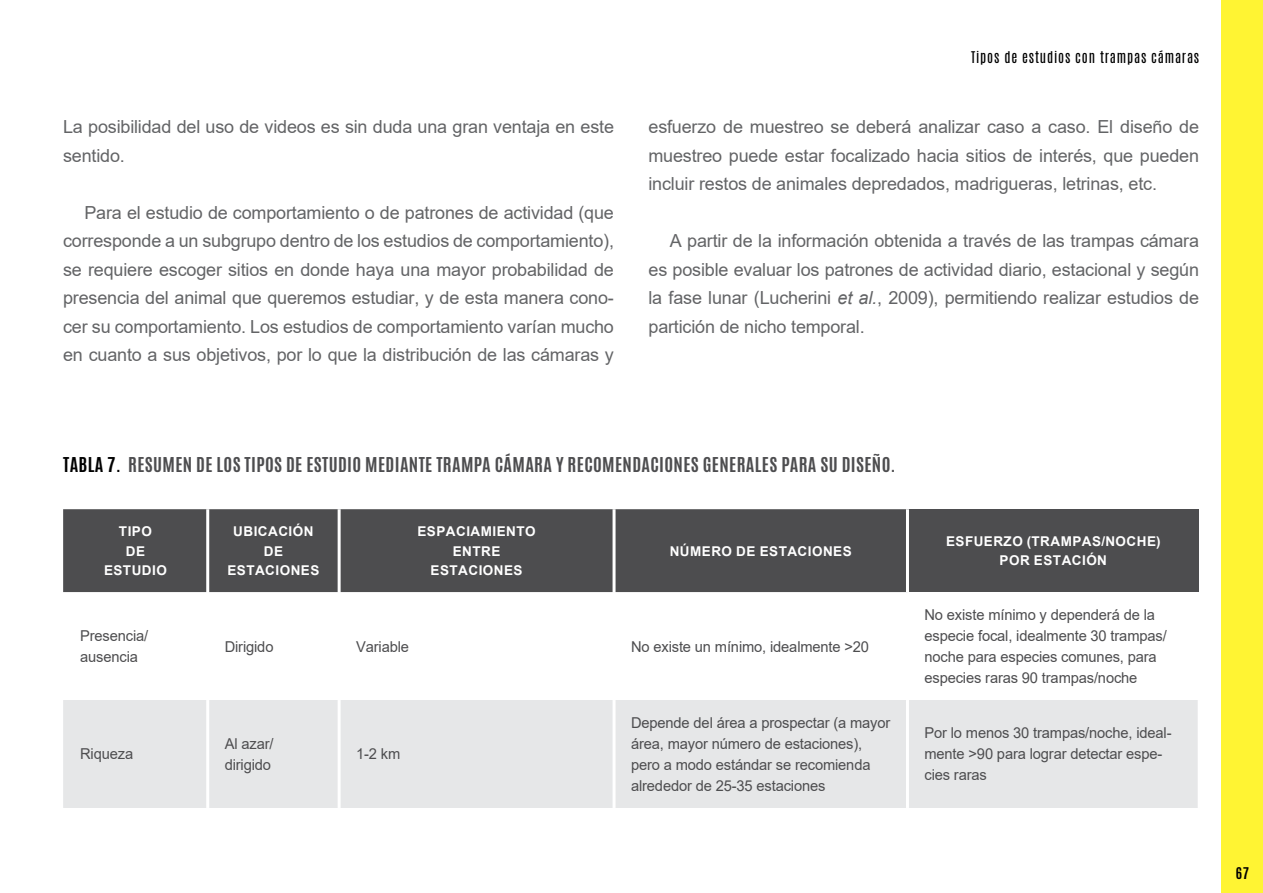
<style>
.page{position:relative;width:1263px;height:893px;background:#fff}
.page>*{position:absolute;margin:0;border:0;box-sizing:border-box;transform-origin:0 0}
.t1{font:18px/28.5px "Arial";letter-spacing:-.01em;color:#636466;text-align:justify}
.t2{font:700 17.1px "Antonio";letter-spacing:.02em;color:#4d4d4f;scale:1.05 1}
.t3{font:15px/21px "Arial";letter-spacing:-.01em;color:#4d4d4f}
.t4{font:700 13.5px/19.5px "Arial";letter-spacing:.035em;color:#fff;text-align:center}
.t5{font:13.5px "Antonio";letter-spacing:.06em;color:#000}
.t6{font:700 13.5px "Antonio";color:#000}
.s1{font-style:italic}
.s2{color:#000}
</style>
<div class="page">
<div style="left:1221px;top:0;width:42px;height:893px;background:#fff433"></div>
<div style="left:63px;top:509px;width:843px;height:83px;background:#4d4d4f"></div>
<div style="left:907px;top:509px;width:292px;height:83px;background:#4d4d4f"></div>
<div style="left:63px;top:700px;width:1135px;height:108px;background:#e6e7e8"></div>
<hr style="left:206px;top:509px;width:3px;height:83px;background:#fff">
<hr style="left:338px;top:509px;width:3px;height:83px;background:#fff">
<hr style="left:612px;top:509px;width:3px;height:83px;background:#fff">
<hr style="left:906px;top:509px;width:3px;height:83px;background:#fff">
<hr style="left:206px;top:700px;width:3px;height:108px;background:#fff">
<hr style="left:338px;top:700px;width:3px;height:108px;background:#fff">
<hr style="left:612px;top:700px;width:3px;height:108px;background:#fff">
<hr style="left:906px;top:700px;width:3px;height:108px;background:#fff">
<p class="t1" style="left:63px;top:113px;width:552px">La posibilidad del uso de videos es sin duda una gran ventaja en este sentido.</p>
<p class="t1" style="left:63px;top:198px;width:552px;text-indent:21px">Para el estudio de comportamiento o de patrones de actividad (que corresponde a un subgrupo dentro de los estudios de comportamiento), se requiere escoger sitios en donde haya una mayor probabilidad de presencia del animal que queremos estudiar, y de esta manera cono&shy;cer su comportamiento. Los estudios de comportamiento varían mucho en cuanto a sus objetivos, por lo que la distribución de las cámaras y</p>
<p class="t5" style="left:971px;top:48px;width:230px">Tipos de estudios con trampas cámaras</p>
<p class="t1" style="left:648px;top:113px;width:552px">esfuerzo de muestreo se deberá analizar caso a caso. El diseño de muestreo puede estar focalizado hacia sitios de interés, que pueden incluir restos de animales depredados, madrigueras, letrinas, etc.</p>
<p class="t1" style="left:648px;top:226px;width:552px;text-indent:21px">A partir de la información obtenida a través de las trampas cámara es posible evaluar los patrones de actividad diario, estacional y según la fase lunar (Lucherini <span class="s1">et al.</span>, 2009), permitiendo realizar estudios de partición de nicho temporal.</p>
<p class="t2" style="left:63px;top:452px;width:794px"><span class="s2">TABLA 7.</span> RESUMEN DE LOS TIPOS DE ESTUDIO MEDIANTE TRAMPA CÁMARA Y RECOMENDACIONES GENERALES PARA SU DISEÑO.</p>
<p class="t4" style="left:104px;top:522px;width:64px">TIPO<br>DE<br>ESTUDIO</p>
<p class="t4" style="left:227px;top:522px;width:94px">UBICACIÓN<br>DE<br>ESTACIONES</p>
<p class="t4" style="left:417px;top:522px;width:120px">ESPACIAMIENTO<br>ENTRE<br>ESTACIONES</p>
<p class="t4" style="left:670px;top:541px;width:184px">NÚMERO DE ESTACIONES</p>
<p class="t4" style="left:946px;top:531px;width:216px">ESFUERZO (TRAMPAS/NOCHE)<br>POR ESTACIÓN</p>
<p class="t3" style="left:80px;top:625px;width:70px">Presencia/ ausencia</p>
<p class="t3" style="left:225px;top:636px;width:50px">Dirigido</p>
<p class="t3" style="left:356px;top:636px;width:54px">Variable</p>
<p class="t3" style="left:631px;top:636px;width:240px">No existe un mínimo, idealmente &gt;20</p>
<p class="t3" style="left:924px;top:604px;width:244px">No existe mínimo y dependerá de la especie focal, idealmente 30 trampas/ noche para especies comunes, para especies raras 90 trampas/noche</p>
<p class="t3" style="left:80px;top:744px;width:55px">Riqueza</p>
<p class="t3" style="left:225px;top:733px;width:50px">Al azar/ dirigido</p>
<p class="t3" style="left:356px;top:744px;width:46px">1-2 km</p>
<p class="t3" style="left:631px;top:712px;width:261px">Depende del área a prospectar (a mayor área, mayor número de estaciones), pero a modo estándar se recomienda alrededor de 25-35 estaciones</p>
<p class="t3" style="left:924px;top:723px;width:249px">Por lo menos 30 trampas/noche, ideal&shy;mente &gt;90 para lograr detectar espe&shy;cies raras</p>
<p class="t6" style="left:1236px;top:863px;width:15px">67</p>
</div>
